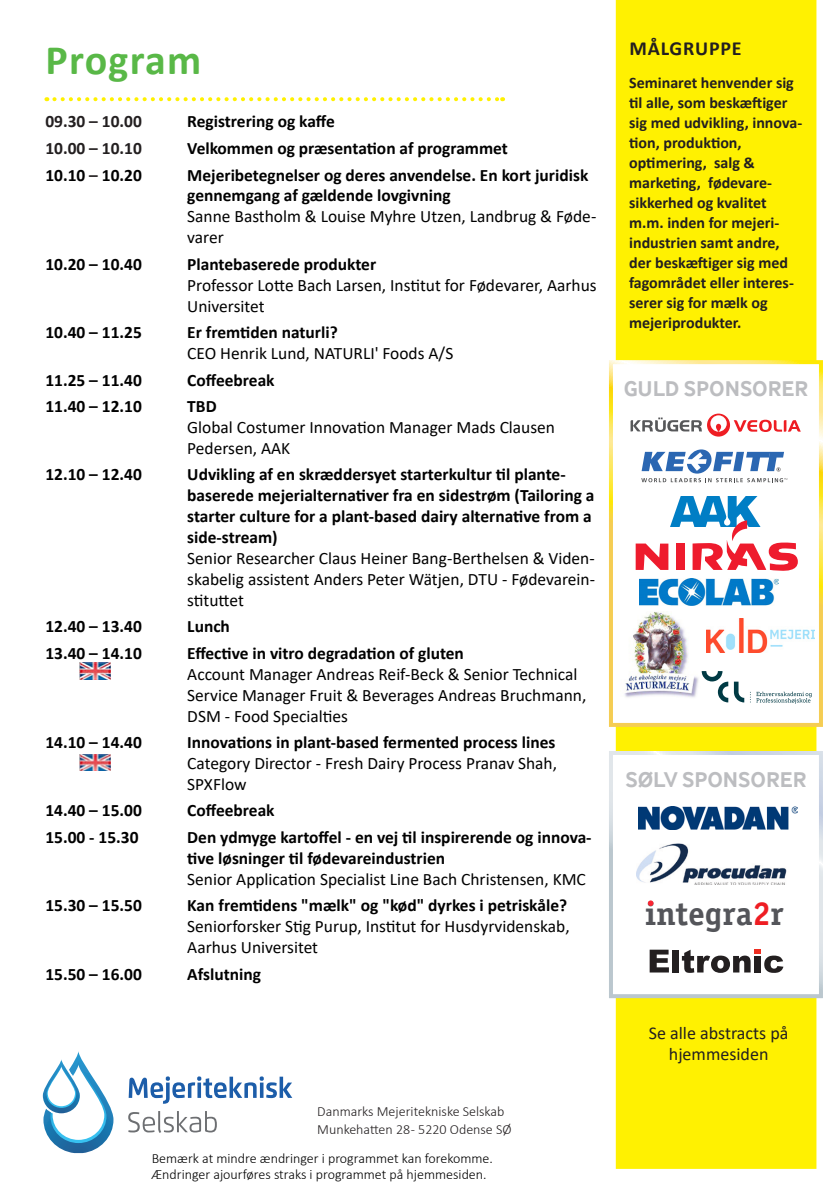
<style>
.page{position:relative;width:840px;height:1191px;background:#fff}
.page>*{position:absolute;margin:0;border:0;box-sizing:border-box;transform-origin:0 0}
.Brødtekst-indhold{font:700 42px "Calibri";letter-spacing:.03em;color:#59b847}
.t1{font:700 33.2px "Officina Serif";color:#54555a}
.t2{font:700 22px "Inter Face";color:#bcbdc0}
.t3{font:700 20px "Calibri";letter-spacing:.04em;color:#231f20}
.t4{font:18px/21.6px "Calibri";color:#231f20;text-align:center}
.Brødtekst-indhold-2{font:700 17.4px/20.8px "Calibri";color:#000}
.Brødtekst-indhold-3{font:17.4px/20.8px "Calibri";color:#000}
.Brødtekst-indhold-4{font:700 17.4px "Calibri";color:#231f20}
.t5{font:700 16px/20px "Calibri";color:#231f20}
.t6{font:300 14px/16px "Calibri";color:#000}
.t7{font:300 14px "Calibri";color:#231f20}
.s1{color:#231f20}
.s2{font-weight:400}
.s3{color:#ee1d23}
</style>
<div class="page">
<div style="left:615px;top:0;width:201px;height:1168px;background:#fff101"></div>
<svg style="left:54px;top:97px;width:449px;height:4px"></svg>
<div style="left:610px;top:362px;width:210px;height:363px;background:#fff"></div>
<div style="left:608px;top:360px;width:214px;height:367px;border:4px solid #fff"></div>
<svg style="left:756px;top:691px;width:55px;height:13px"></svg>
<svg style="left:701px;top:671px;width:26px;height:31px"></svg>
<svg style="left:733px;top:681px;width:10px;height:21px"></svg>
<img style="left:706px;top:619px;width:107px;height:33px">
<svg style="left:129px;top:1076px;width:163px;height:27px"></svg>
<svg style="left:128px;top:1111px;width:89px;height:22px"></svg>
<svg style="left:43px;top:1051px;width:70px;height:102px"></svg>
<div style="left:610px;top:753px;width:210px;height:243px;background:#fff"></div>
<div style="left:608px;top:751px;width:214px;height:247px;border:4px solid #fff"></div>
<img style="left:636px;top:843px;width:151px;height:41px">
<svg style="left:649px;top:949px;width:19px;height:23px"></svg>
<div style="left:672px;top:949px;width:6px;height:23px;background:#231f20"></div>
<svg style="left:681px;top:949px;width:102px;height:24px"></svg>
<svg style="left:647px;top:900px;width:6px;height:6px"></svg>
<svg style="left:635px;top:496px;width:162px;height:75px"></svg>
<img style="left:638px;top:807px;width:158px;height:22px">
<img style="left:79px;top:663px;width:31px;height:16px">
<img style="left:79px;top:754px;width:31px;height:16px">
<img style="left:639px;top:578px;width:139px;height:28px">
<img style="left:624px;top:612px;width:75px;height:86px">
<svg style="left:630px;top:413px;width:170px;height:23px"></svg>
<svg style="left:641px;top:449px;width:145px;height:33px"></svg>
<p class="Brødtekst-indhold" style="left:45px;top:30px;width:157px">Program</p>
<p class="Brødtekst-indhold-4" style="left:45px;top:109px;width:98px">09.30 – 10.00</p>
<p class="Brødtekst-indhold-2" style="left:187px;top:111px;width:149px">Registrering og kaffe</p>
<p class="Brødtekst-indhold-4" style="left:45px;top:136px;width:98px">10.00 – 10.10</p>
<p class="Brødtekst-indhold-2" style="left:187px;top:138px;width:322px">Velkommen og præsentation af programmet</p>
<p class="Brødtekst-indhold-2" style="left:45px;top:164px;width:98px">10.10 <span class="s1">–</span> 10.20</p>
<p class="Brødtekst-indhold-2" style="left:187px;top:164px;width:402px">Mejeribetegnelser og deres anvendelse. En kort juridisk gennemgang af gældende lovgivning</p>
<p class="Brødtekst-indhold-3" style="left:187px;top:206px;width:410px">Sanne Bastholm &amp; Louise Myhre Utzen, Landbrug &amp; Føde&shy;varer</p>
<p class="Brødtekst-indhold-2" style="left:45px;top:253px;width:98px">10.20 – 10.40</p>
<p class="Brødtekst-indhold-2" style="left:187px;top:253px;width:190px">Plantebaserede produkter</p>
<p class="Brødtekst-indhold-3" style="left:187px;top:274px;width:410px">Professor Lotte Bach Larsen, Institut for Fødevarer, Aarhus<br>Universitet</p>
<p class="Brødtekst-indhold-2" style="left:45px;top:322px;width:98px">10.40 – 11.25</p>
<p class="Brødtekst-indhold-2" style="left:187px;top:322px;width:152px">Er fremtiden naturli?</p>
<p class="Brødtekst-indhold-3" style="left:187px;top:342px;width:267px">CEO Henrik Lund, NATURLI' Foods A/S</p>
<p class="Brødtekst-indhold-2" style="left:45px;top:369px;width:98px">11.25 – 11.40</p>
<p class="Brødtekst-indhold-2" style="left:187px;top:369px;width:89px">Coffeebreak</p>
<p class="Brødtekst-indhold-2" style="left:45px;top:396px;width:98px">11.40 – 12.10</p>
<p class="Brødtekst-indhold-2" style="left:187px;top:396px;width:31px">TBD</p>
<p class="Brødtekst-indhold-3" style="left:187px;top:416px;width:369px">Global Costumer Innovation Manager Mads Clausen<br>Pedersen, AAK</p>
<p class="Brødtekst-indhold-2" style="left:45px;top:464px;width:98px">12.10 – 12.40</p>
<p class="Brødtekst-indhold-2" style="left:187px;top:464px;width:408px">Udvikling af en skræddersyet starterkultur til plante&shy;baserede mejerialternativer fra en sidestrøm (Tailoring a starter culture for a plant-based dairy alternative from a side-stream)</p>
<p class="Brødtekst-indhold-3" style="left:187px;top:547px;width:409px;text-align:justify">Senior Researcher Claus Heiner Bang-Berthelsen &amp; Viden&shy;skabelig assistent Anders Peter Wätjen, DTU - Fødevarein&shy;stituttet</p>
<p class="Brødtekst-indhold-2" style="left:45px;top:616px;width:98px">12.40 – 13.40</p>
<p class="Brødtekst-indhold-2" style="left:187px;top:616px;width:44px">Lunch</p>
<p class="Brødtekst-indhold-2" style="left:45px;top:642px;width:98px">13.40 – 14.10</p>
<p class="Brødtekst-indhold-2" style="left:187px;top:642px;width:278px">Effective in vitro degradation of gluten</p>
<p class="Brødtekst-indhold-3" style="left:187px;top:663px;width:400px">Account Manager Andreas Reif-Beck &amp; Senior Technical<br>Service Manager Fruit &amp; Beverages Andreas Bruchmann,<br>DSM - Food Specialties</p>
<p class="Brødtekst-indhold-2" style="left:45px;top:731px;width:98px">14.10 – 14.40</p>
<p class="Brødtekst-indhold-2" style="left:187px;top:731px;width:369px">Innovations in plant-based fermented process lines</p>
<p class="Brødtekst-indhold-3" style="left:187px;top:752px;width:371px">Category Director - Fresh Dairy Process Pranav Shah,<br>SPXFlow</p>
<p class="Brødtekst-indhold-2" style="left:45px;top:800px;width:98px">14.40 – 15.00</p>
<p class="Brødtekst-indhold-2" style="left:187px;top:800px;width:89px">Coffeebreak</p>
<p class="Brødtekst-indhold-2" style="left:45px;top:826px;width:95px">15.00 - 15.30</p>
<p class="Brødtekst-indhold-2" style="left:187px;top:826px;width:405px">Den ydmyge kartoffel - en vej til inspirerende og innova&shy;tive løsninger til fødevareindustrien<br><span class="s2">Senior Application Specialist Line Bach Christensen, KMC</span></p>
<p class="Brødtekst-indhold-2" style="left:45px;top:895px;width:98px">15.30 – 15.50</p>
<p class="Brødtekst-indhold-2" style="left:187px;top:895px;width:381px">Kan fremtidens "mælk" og "kød" dyrkes i petriskåle?</p>
<p class="Brødtekst-indhold-3" style="left:187px;top:915px;width:383px">Seniorforsker Stig Purup, Institut for Husdyrvidenskab,<br>Aarhus Universitet</p>
<p class="Brødtekst-indhold-2" style="left:45px;top:963px;width:98px">15.50 – 16.00</p>
<p class="Brødtekst-indhold-2" style="left:187px;top:963px;width:75px">Afslutning</p>
<p class="t7" style="left:317px;top:1102px;width:188px">Danmarks Mejeritekniske Selskab</p>
<p class="t7" style="left:317px;top:1120px;width:196px">Munkehatten 28 - 5220 Odense SØ</p>
<p class="t6" style="left:152px;top:1150px;width:342px">Bemærk at mindre ændringer i programmet kan forekomme.<br>Ændringer ajourføres straks i programmet på hjemmesiden.</p>
<p class="t3" style="left:629px;top:34px;width:114px">MÅLGRUPPE</p>
<p class="t5" style="left:628px;top:72px;width:174px">Seminaret henvender sig til alle, som beskæftiger sig med udvikling, innova&shy;tion, produktion, optimering, salg &amp; marketing, fødevare&shy;sikkerhed og kvalitet m.m. inden for mejeri&shy;industrien samt andre, der beskæftiger sig med fagområdet eller interes&shy;serer sig for mælk og mejeriprodukter.</p>
<p class="t2" style="left:623px;top:376px;width:186px">GULD SPONSORER</p>
<p class="t2" style="left:625px;top:766px;width:182px">SØLV SPONSORER</p>
<p class="t1" style="left:644px;top:892px;width:140px">integra<span class="s3">2</span>r</p>
<p class="t4" style="left:648px;top:1021px;width:141px">Se alle abstracts på hjemmesiden</p>
</div>
